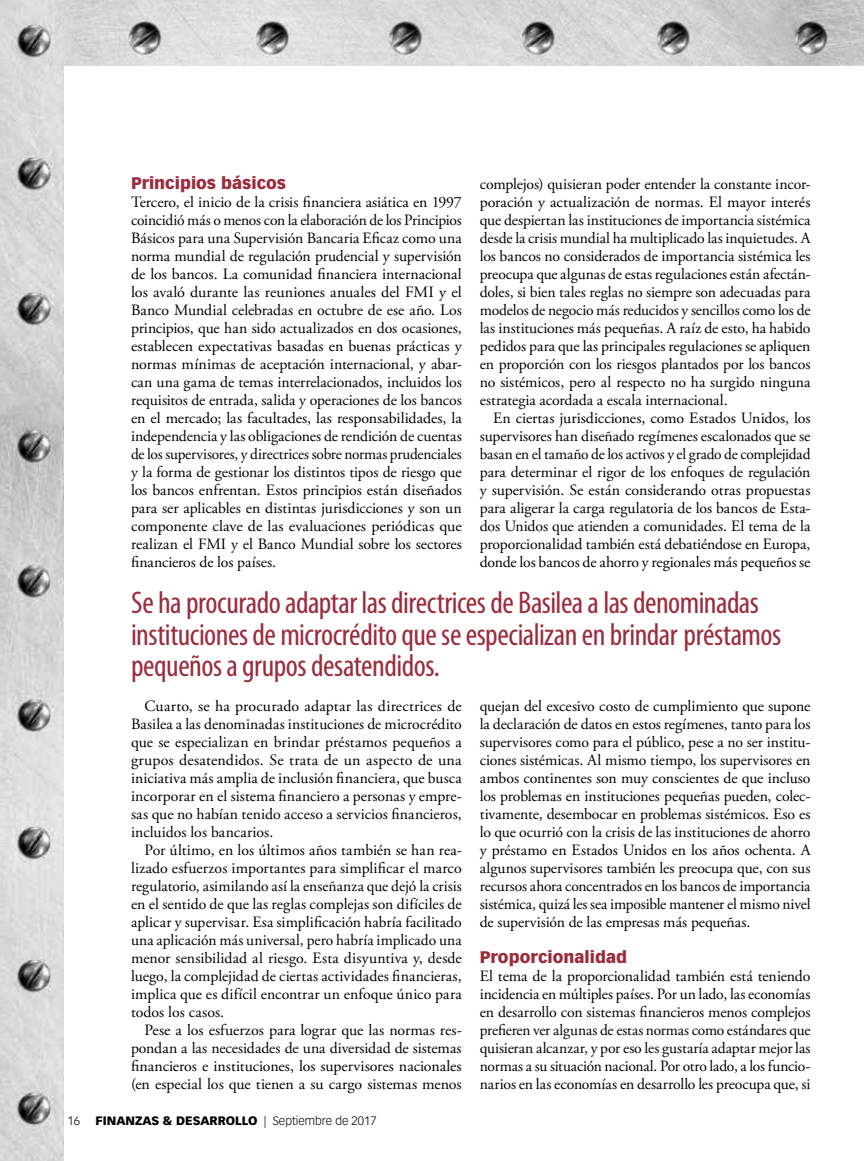
<style>
.page{position:relative;width:864px;height:1161px;background:#fff}
.page>*{position:absolute;margin:0;border:0;box-sizing:border-box;transform-origin:0 0}
.t1{font:condensed 31.5px/31.5px "Myriad Pro";letter-spacing:-.015em;color:#9b2c3c}
.t2{font:900 16.5px "Vectora LT Std";color:#9b2c3c}
.t3{font:15.75px/18px "Adobe Garamond Pro";letter-spacing:-.005em;color:#000;text-align:justify}
.t4{font:900 12px "Vectora LT Std";color:#000}
.t5{font:300 12px "Vectora LT Std";color:#000}
.s1{font-weight:300}
</style>
<div class="page">
<img style="left:98px;top:0;width:766px;height:66px">
<img style="left:0;top:0;width:64px;height:1161px">
<img style="left:55px;top:0;width:43px;height:66px">
<p class="t2" style="left:131px;top:173px;width:157px">Principios básicos</p>
<p class="t3" style="left:131px;top:194px;width:332px">Tercero, el inicio de la crisis financiera asiática en 1997 coincidió más o menos con la elaboración de los Principios Básicos para una Supervisión Bancaria Eficaz como una norma mundial de regulación prudencial y supervisión de los bancos. La comunidad financiera internacional los avaló durante las reuniones anuales del FMI y el Banco Mundial celebradas en octubre de ese año. Los principios, que han sido actualizados en dos ocasiones, establecen expectativas basadas en buenas prácticas y normas mínimas de aceptación internacional, y abar&shy;can una gama de temas interrelacionados, incluidos los requisitos de entrada, salida y operaciones de los bancos en el mercado; las facultades, las responsabilidades, la independencia y las obligaciones de rendición de cuentas de los supervisores, y directrices sobre normas prudenciales y la forma de gestionar los distintos tipos de riesgo que los bancos enfrentan. Estos principios están diseñados para ser aplicables en distintas jurisdicciones y son un componente clave de las evaluaciones periódicas que realizan el FMI y el Banco Mundial sobre los sectores financieros de los países.</p>
<p class="t3" style="left:480px;top:176px;width:332px">complejos) quisieran poder entender la constante incor&shy;poración y actualización de normas. El mayor interés que despiertan las instituciones de importancia sistémica desde la crisis mundial ha multiplicado las inquietudes. A los bancos no considerados de importancia sistémica les preocupa que algunas de estas regulaciones están afectán&shy;doles, si bien tales reglas no siempre son adecuadas para modelos de negocio más reducidos y sencillos como los de las instituciones más pequeñas. A raíz de esto, ha habido pedidos para que las principales regulaciones se apliquen en proporción con los riesgos plantados por los bancos no sistémicos, pero al respecto no ha surgido ninguna estrategia acordada a escala internacional.</p>
<p class="t3" style="left:480px;top:410px;width:332px;text-indent:14px">En ciertas jurisdicciones, como Estados Unidos, los supervisores han diseñado regímenes escalonados que se basan en el tamaño de los activos y el grado de complejidad para determinar el rigor de los enfoques de regulación y supervisión. Se están considerando otras propuestas para aligerar la carga regulatoria de los bancos de Esta&shy;dos Unidos que atienden a comunidades. El tema de la proporcionalidad también está debatiéndose en Europa, donde los bancos de ahorro y regionales más pequeños se</p>
<h1 class="t1" style="left:131px;top:587px;width:652px">Se ha procurado adaptar las directrices de Basilea a las denominadas instituciones de microcrédito que se especializan en brindar préstamos pequeños a grupos desatendidos.</h1>
<p class="t3" style="left:131px;top:698px;width:332px;text-indent:14px">Cuarto, se ha procurado adaptar las directrices de Basilea a las denominadas instituciones de microcrédito que se especializan en brindar préstamos pequeños a grupos desatendidos. Se trata de un aspecto de una iniciativa más amplia de inclusión financiera, que busca incorporar en el sistema financiero a personas y empre&shy;sas que no habían tenido acceso a servicios financieros, incluidos los bancarios.</p>
<p class="t3" style="left:131px;top:842px;width:332px;text-indent:13px">Por último, en los últimos años también se han rea&shy;lizado esfuerzos importantes para simplificar el marco regulatorio, asimilando así la enseñanza que dejó la crisis en el sentido de que las reglas complejas son difíciles de aplicar y supervisar. Esa simplificación habría facilitado una aplicación más universal, pero habría implicado una menor sensibilidad al riesgo. Esta disyuntiva y, desde luego, la complejidad de ciertas actividades financieras, implica que es difícil encontrar un enfoque único para todos los casos.</p>
<p class="t3" style="left:131px;top:1022px;width:332px;text-indent:14px">Pese a los esfuerzos para lograr que las normas res&shy;pondan a las necesidades de una diversidad de sistemas financieros e instituciones, los supervisores nacionales (en especial los que tienen a su cargo sistemas menos</p>
<p class="t5" style="left:68px;top:1114px;width:14px">16</p>
<p class="t4" style="left:96px;top:1113px;width:283px">FINANZAS &amp; DESARROLLO <span class="s1">| Septiembre de 2017</span></p>
<p class="t3" style="left:480px;top:698px;width:332px">quejan del excesivo costo de cumplimiento que supone la declaración de datos en estos regímenes, tanto para los supervisores como para el público, pese a no ser institu&shy;ciones sistémicas. Al mismo tiempo, los supervisores en ambos continentes son muy conscientes de que incluso los problemas en instituciones pequeñas pueden, colec&shy;tivamente, desembocar en problemas sistémicos. Eso es lo que ocurrió con la crisis de las instituciones de ahorro y préstamo en Estados Unidos en los años ochenta. A algunos supervisores también les preocupa que, con sus recursos ahora concentrados en los bancos de importancia sistémica, quizá les sea imposible mantener el mismo nivel de supervisión de las empresas más pequeñas.</p>
<p class="t2" style="left:480px;top:947px;width:149px">Proporcionalidad</p>
<p class="t3" style="left:480px;top:968px;width:332px">El tema de la proporcionalidad también está teniendo incidencia en múltiples países. Por un lado, las economías en desarrollo con sistemas financieros menos complejos prefieren ver algunas de estas normas como estándares que quisieran alcanzar, y por eso les gustaría adaptar mejor las normas a su situación nacional. Por otro lado, a los funcio&shy;narios en las economías en desarrollo les preocupa que, si</p>
</div>
